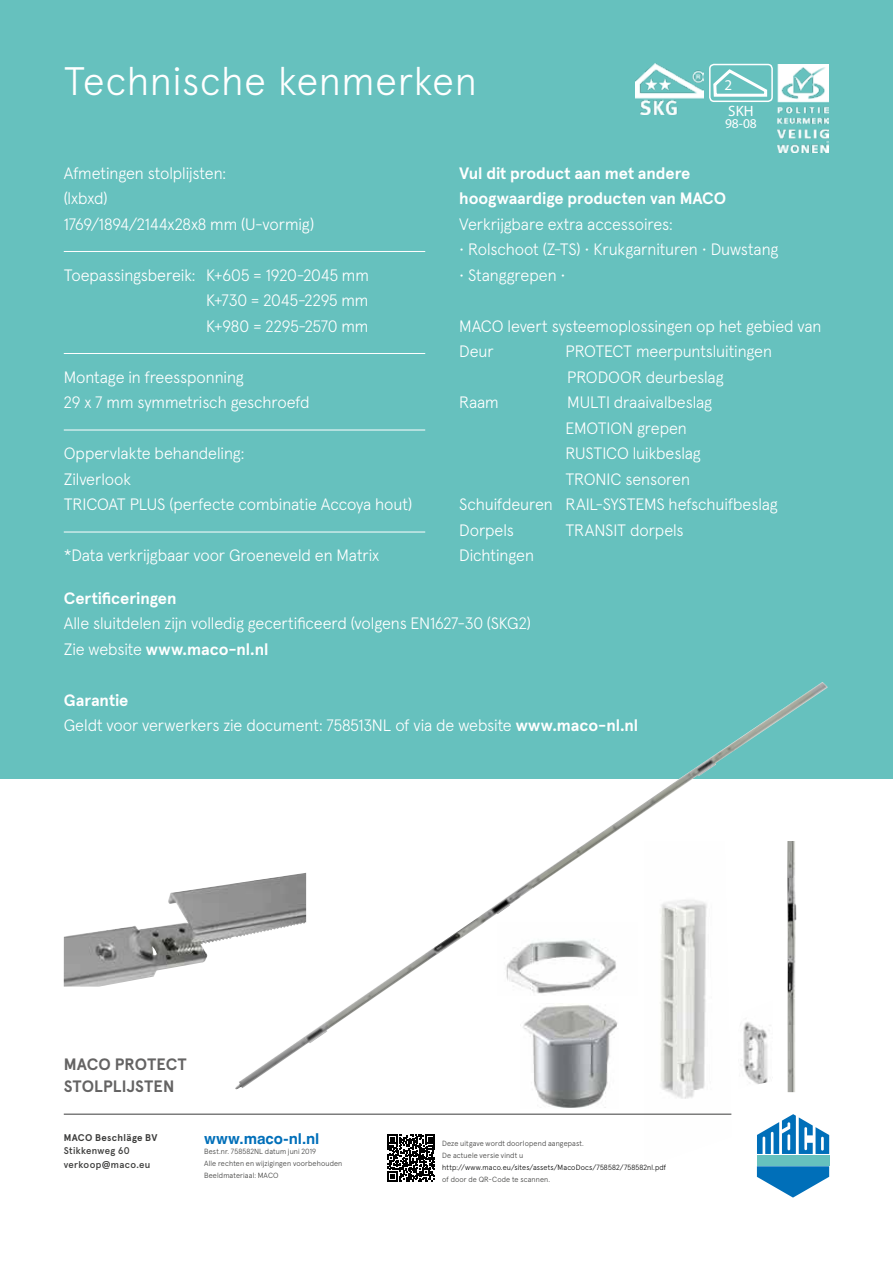
<style>
.page{position:relative;width:893px;height:1263px;background:#fff}
.page>*{position:absolute;margin:0;border:0;box-sizing:border-box;transform-origin:0 0}
.t1{font:300 39.75px "Apercu Pro";letter-spacing:.025em;color:#fff}
.t2{font:300 16.5px/25.5px "Apercu Pro";letter-spacing:-.005em;color:#fff}
.t3{font:700 16.5px/25.5px "Apercu Pro";letter-spacing:-.005em;color:#fff}
.t4{font:700 16.5px/22.5px "Apercu Pro";letter-spacing:-.005em;color:#646363}
.t5{font:700 15px "Helvetica Linotype";color:#006fb9}
.t6{font:15px "Myriad Pro";color:#fff}
.t7{font:13.5px "Myriad Pro";color:#fff}
.t8{font:500 9.75px/13.5px "Apercu Pro";letter-spacing:.03em;color:#3c3c3b}
.t9{font:700 9.75px "Apercu Pro";letter-spacing:.03em;color:#3c3c3b}
.t10{font:300 7.5px/12px "Apercu Pro";letter-spacing:.015em;color:#3c3c3b}
.t11{font:300 7.5px "Apercu Pro";letter-spacing:.015em;color:#000}
.s1{font-weight:700}
</style>
<div class="page">
<img style="left:644px;top:1089px;width:87px;height:25px">
<div style="left:0;top:0;width:893px;height:778px;background:#66c1be"></div>
<hr style="left:64px;top:251px;width:361px;height:1px;background:#fff">
<hr style="left:64px;top:353px;width:361px;height:1px;background:#fff">
<hr style="left:64px;top:430px;width:361px;height:1px;background:#fff">
<hr style="left:64px;top:532px;width:361px;height:1px;background:#fff">
<div style="left:757px;top:1156px;width:72px;height:10px;background:#66c1be"></div>
<svg style="left:757px;top:1166px;width:72px;height:31px"></svg>
<svg style="left:757px;top:1114px;width:72px;height:40px"></svg>
<hr style="left:64px;top:1114px;width:667px;height:1px;background:#3c3c3b">
<svg style="left:388px;top:1134px;width:47px;height:47px"></svg>
<img style="left:636px;top:64px;width:68px;height:50px">
<img style="left:777px;top:64px;width:51px;height:88px">
<img style="left:235px;top:682px;width:592px;height:407px">
<img style="left:64px;top:873px;width:242px;height:113px">
<div style="left:709px;top:64px;width:64px;height:38px;border:2px solid #fff;border-radius:4px"></div>
<svg style="left:711px;top:67px;width:57px;height:31px"></svg>
<img style="left:738px;top:1001px;width:35px;height:87px">
<img style="left:787px;top:841px;width:9px;height:251px">
<img style="left:497px;top:923px;width:141px;height:72px">
<img style="left:520px;top:1004px;width:99px;height:104px">
<h1 class="t1" style="left:64px;top:51px;width:414px">Technische kenmerken</h1>
<p class="t6" style="left:725px;top:76px;width:9px">2</p>
<p class="t6" style="left:728px;top:102px;width:27px">SKH</p>
<p class="t7" style="left:725px;top:116px;width:33px">98-08</p>
<p class="t2" style="left:64px;top:159px;width:252px">Afmetingen stolplijsten:<br>(lxbxd)<br>1769/1894/2144x28x8 mm (U-vormig)</p>
<p class="t2" style="left:206px;top:261px;width:164px;text-align:justify;text-indent:-142px">Toepassingsbereik: K+605 = 1920-2045 mm K+730 = 2045-2295 mm K+980 = 2295-2570 mm</p>
<p class="t2" style="left:64px;top:363px;width:247px">Montage in freessponning<br>29 x 7 mm symmetrisch geschroefd</p>
<p class="t2" style="left:64px;top:439px;width:350px">Oppervlakte behandeling:<br>Zilverlook<br>TRICOAT PLUS (perfecte combinatie Accoya hout)</p>
<p class="t2" style="left:64px;top:541px;width:317px">*Data verkrijgbaar voor Groeneveld en Matrix</p>
<p class="t3" style="left:459px;top:159px;width:268px">Vul dit product aan met andere hoogwaardige producten van MACO</p>
<p class="t2" style="left:459px;top:210px;width:215px">Verkrijgbare extra accessoires:</p>
<p class="t2" style="left:459px;top:235px;width:321px">• Rolschoot (Z-TS) • Krukgarnituren • Duwstang</p>
<p class="t2" style="left:459px;top:261px;width:108px">• Stanggrepen •</p>
<p class="t2" style="left:459px;top:312px;width:364px">MACO levert systeemoplossingen op het gebied van<br>Deur</p>
<p class="t2" style="left:565px;top:337px;width:208px">PROTECT meerpuntsluitingen<br>PRODOOR deurbeslag</p>
<p class="t2" style="left:459px;top:388px;width:41px">Raam</p>
<p class="t2" style="left:567px;top:388px;width:146px">MULTI draaivalbeslag</p>
<p class="t2" style="left:565px;top:414px;width:123px">EMOTION grepen</p>
<p class="t2" style="left:565px;top:439px;width:137px">RUSTICO luikbeslag</p>
<p class="t2" style="left:565px;top:465px;width:126px">TRONIC sensoren</p>
<p class="t2" style="left:459px;top:490px;width:320px">Schuifdeuren RAIL-SYSTEMS hefschuifbeslag</p>
<p class="t2" style="left:459px;top:516px;width:56px">Dorpels</p>
<p class="t2" style="left:565px;top:516px;width:120px">TRANSIT dorpels</p>
<p class="t2" style="left:459px;top:541px;width:76px">Dichtingen</p>
<p class="t3" style="left:64px;top:584px;width:114px">Certificeringen</p>
<p class="t2" style="left:64px;top:609px;width:469px">Alle sluitdelen zijn volledig gecertificeerd (volgens EN1627-30 (SKG2)<br>Zie website <span class="s1">www.maco-nl.nl</span></p>
<p class="t2" style="left:64px;top:686px;width:576px"><span class="s1">Garantie<br></span>Geldt voor verwerkers zie document: 758513NL of via de website <span class="s1">www.maco-nl.nl</span></p>
<p class="t4" style="left:64px;top:1051px;width:125px">MACO PROTECT<br>STOLPLIJSTEN</p>
<p class="t9" style="left:64px;top:1130px;width:95px">MACO Beschläge BV</p>
<p class="t5" style="left:204px;top:1130px;width:117px">www.maco-nl.nl</p>
<p class="t8" style="left:64px;top:1143px;width:88px">Stikkenweg 60 verkoop@maco.eu</p>
<p class="t10" style="left:204px;top:1145px;width:140px">Best.nr. 758582NL datum juni 2019<br>Alle rechten en wijzigingen voorbehouden<br>Beeldmateriaal: MACO</p>
<p class="t10" style="left:442px;top:1137px;width:143px">Deze uitgave wordt doorlopend aangepast.<br>De actuele versie vindt u</p>
<p class="t11" style="left:442px;top:1162px;width:226px">http://www.maco.eu/sites/assets/MacoDocs/758582/758582nl.pdf</p>
<p class="t10" style="left:442px;top:1173px;width:109px">of door de QR-Code te scannen.</p>
</div>
